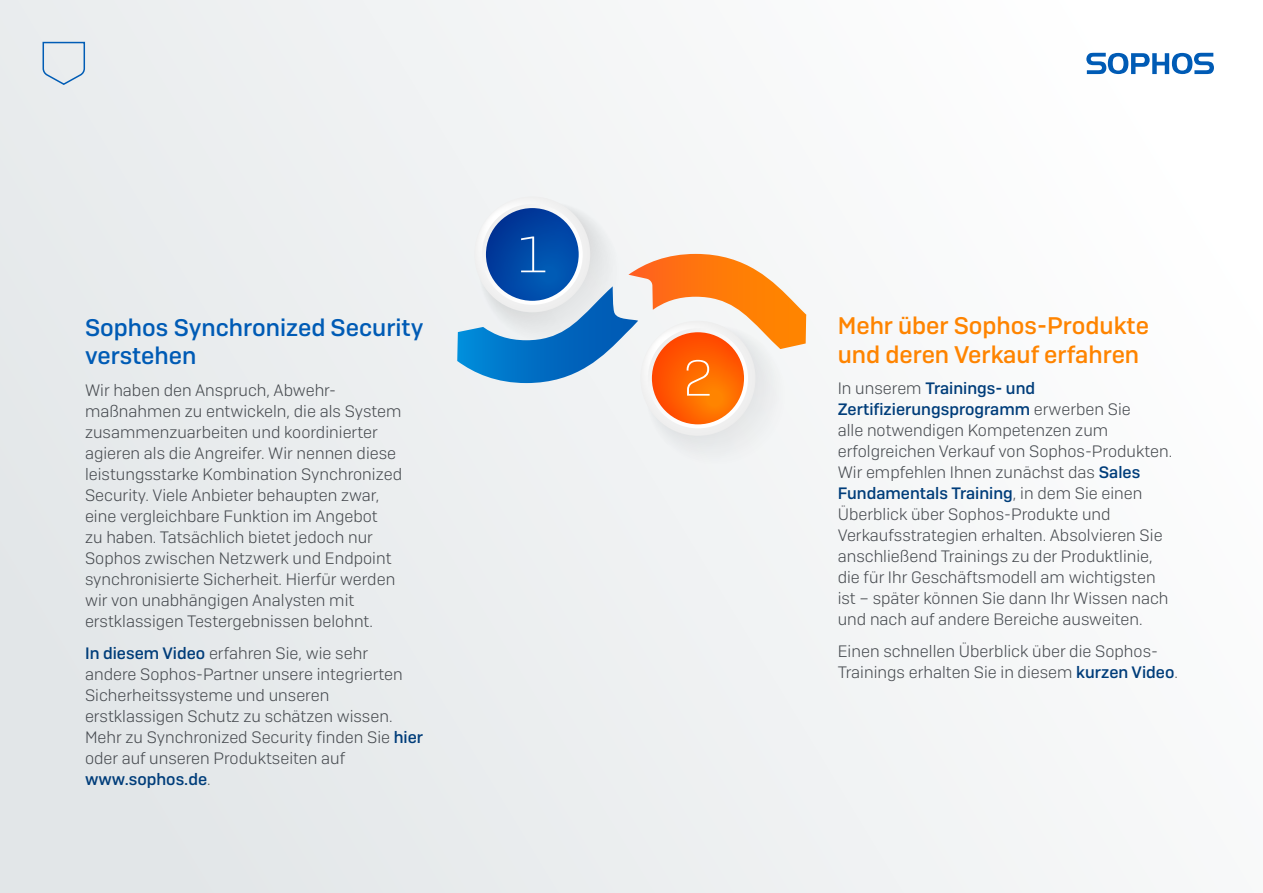
<style>
.page{position:relative;width:1263px;height:893px;background:#fff}
.page>*{position:absolute;margin:0;border:0;box-sizing:border-box;transform-origin:0 0}
.t1{font:200 50.4px "Sophos Sans";color:#fff}
.t2{font:500 24px/28.8px "Sophos Sans";color:#ff8400}
.t3{font:500 24px/28.8px "Sophos Sans";color:#005bb5}
.t4{font:300 16.5px/21px "Sophos Sans";color:#464a4f}
.s1{font-weight:500;color:#003d7a}
</style>
<div class="page">
<div style="left:0;top:0;width:1263px;height:893px;background:linear-gradient(to right,#e4e7e9,#fdfdfd)"></div>
<svg style="left:457px;top:197px;width:349px;height:239px"></svg>
<svg style="left:42px;top:41px;width:44px;height:45px;background:#cfdce7"></svg>
<svg style="left:1086px;top:53px;width:128px;height:21px"></svg>
<p class="t3" style="left:85px;top:312px;width:340px">Sophos Synchronized Security verstehen</p>
<p class="t4" style="left:85px;top:379px;width:319px">Wir haben den Anspruch, Abwehr&shy;maßnahmen zu entwickeln, die als System zusammenzuarbeiten und koordinierter agieren als die Angreifer. Wir nennen diese leistungsstarke Kombination Synchronized Security. Viele Anbieter behaupten zwar, eine vergleichbare Funktion im Angebot<br>zu haben. Tatsächlich bietet jedoch nur Sophos zwischen Netzwerk und Endpoint synchronisierte Sicherheit. Hierfür werden wir von unabhängigen Analysten mit erstklassigen Testergebnissen belohnt.</p>
<p class="t4" style="left:85px;top:642px;width:340px"><span class="s1">In diesem Video</span> erfahren Sie, wie sehr andere Sophos-Partner unsere integrierten Sicherheitssysteme und unseren erstklassigen Schutz zu schätzen wissen.<br>Mehr zu Synchronized Security finden Sie <span class="s1">hier </span>oder auf unseren Produktseiten auf <span class="s1">www.sophos.de</span>.</p>
<p class="t1" style="left:518px;top:225px;width:30px">1</p>
<p class="t1" style="left:683px;top:348px;width:31px">2</p>
<p class="t2" style="left:838px;top:311px;width:313px">Mehr über Sophos-Produkte und deren Verkauf erfahren</p>
<p class="t4" style="left:838px;top:378px;width:336px">In unserem <span class="s1">Trainings- und Zertifizierungsprogramm</span> erwerben Sie<br>alle notwendigen Kompetenzen zum erfolgreichen Verkauf von Sophos-Produkten.<br>Wir empfehlen Ihnen zunächst das <span class="s1">Sales Fundamentals Training</span>, in dem Sie einen Überblick über Sophos-Produkte und Verkaufsstrategien erhalten. Absolvieren Sie anschließend Trainings zu der Produktlinie, die für Ihr Geschäftsmodell am wichtigsten ist – später können Sie dann Ihr Wissen nach und nach auf andere Bereiche ausweiten.</p>
<p class="t4" style="left:838px;top:641px;width:342px">Einen schnellen Überblick über die Sophos-<br>Trainings erhalten Sie in diesem <span class="s1">kurzen Video</span>.</p>
</div>
